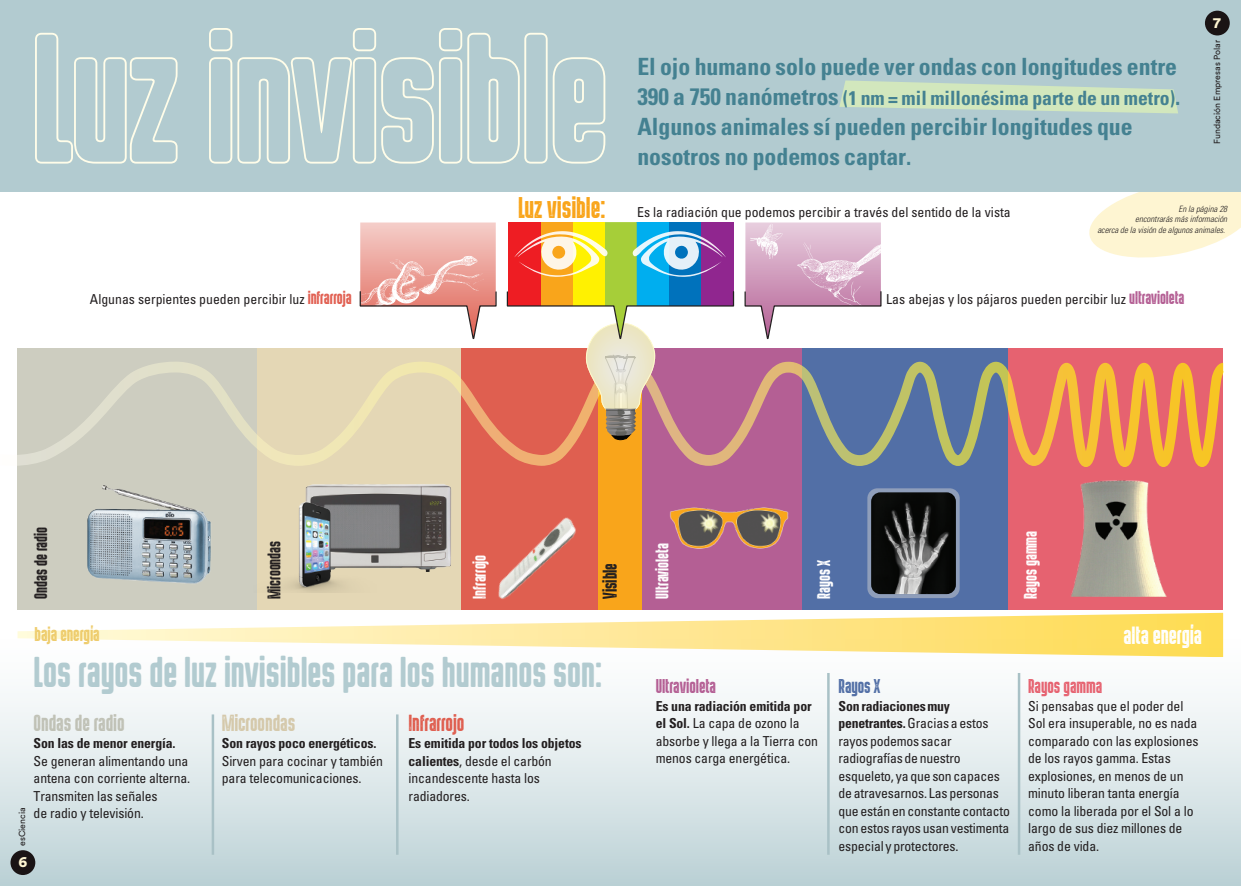
<style>
.page{position:relative;width:1241px;height:886px;background:#fff}
.page>*{position:absolute;margin:0;border:0;box-sizing:border-box;transform-origin:0 0}
.t1{font:136.75px "Hermano Alto Round";letter-spacing:-.005em;color:#b2cbd0}
.t2{font:32.5px "Hermano Alto Round";color:#b2cbd0}
.t3{font:700 condensed 23.75px/30px "Univers";color:#448191}
.t4{font:22.5px "Hermano Alto Stamp";color:#f9a51b}
.t5{font:700 condensed 19.75px "Univers";color:#448191}
.t6{font:18.75px "Hermano Alto Stamp";color:#fff}
.t7{font:17.5px "Hermano Alto Stamp";color:rgb(172 172 155/.7)}
.t8{font:17.5px "Hermano Alto Stamp";color:#d5c9ab}
.t9{font:17.5px "Hermano Alto Stamp";color:#df5f50}
.t10{font:15px "Hermano Alto Stamp";color:#b45f94}
.t11{font:15px "Hermano Alto Stamp";color:#eecc6c}
.t12{font:15px "Hermano Alto Stamp";color:#e66270}
.t13{font:15px "Hermano Alto Stamp";color:#231f20}
.t14{font:15px "Hermano Alto Stamp";color:#526fa6}
.t15{font:900 15px "Circular Std";color:#fef5d2}
.t16{font:condensed 13.75px/17.5px "Univers";letter-spacing:-.01em;color:#231f20}
.t17{font:700 condensed 13.75px "Univers";letter-spacing:-.01em;color:#231f20}
.t18{font:13.75px "Hermano Alto Stamp";color:#fff}
.t19{font:13.75px "Hermano Alto Stamp";color:#231f20}
.t20{font:italic 300 condensed 8.75px/10.5px "Univers";color:#231f20;text-align:right}
.t21{font:8.75px "Circular Std";color:#231f20}
.s1{font-size:23.75px}
.s2{font-family:"Hermano Alto Stamp";font-stretch:normal;color:#e15f51}
.s3{font-family:"Hermano Alto Stamp";font-stretch:normal;color:#b45f94}
.s4{font-weight:700}
</style>
<div class="page">
<svg style="left:1085px;top:191px;width:155px;height:67px"></svg>
<div style="left:793px;top:348px;width:215px;height:261px;background:#526fa6"></div>
<div style="left:597px;top:348px;width:46px;height:261px;background:#f9a51b"></div>
<div style="left:0;top:634px;width:1240px;height:252px;background:linear-gradient(to bottom,#fff,#bed3d9)"></div>
<svg style="left:18px;top:613px;width:1204px;height:44px"></svg>
<div style="left:0;top:0;width:1240px;height:191px;background:#b2cbd0"></div>
<svg style="left:839px;top:80px;width:338px;height:33px"></svg>
<svg style="left:35px;top:32px;width:143px;height:132px"></svg>
<svg style="left:209px;top:28px;width:311px;height:136px"></svg>
<div style="left:524px;top:33px;width:23px;height:131px;border:4px solid #fffde9;border-radius:5px"></div>
<svg style="left:552px;top:57px;width:54px;height:107px"></svg>
<div style="left:1204px;top:11px;width:25px;height:24px;background:#1a1415;border-radius:50%"></div>
<div style="left:10px;top:850px;width:25px;height:25px;background:#1a1415;border-radius:50%"></div>
<div style="left:17px;top:348px;width:253px;height:261px;background:#cdcdc0"></div>
<div style="left:256px;top:348px;width:205px;height:261px;background:#e4d7b5"></div>
<div style="left:461px;top:348px;width:137px;height:261px;background:#df5f50"></div>
<div style="left:641px;top:348px;width:160px;height:261px;background:#b45f94"></div>
<div style="left:1008px;top:348px;width:214px;height:261px;background:#e66270"></div>
<img style="left:465px;top:517px;width:145px;height:116px">
<img style="left:305px;top:484px;width:147px;height:88px">
<img style="left:87px;top:485px;width:124px;height:99px">
<img style="left:670px;top:507px;width:118px;height:42px">
<svg style="left:867px;top:488px;width:92px;height:110px"></svg>
<img style="left:871px;top:492px;width:84px;height:102px">
<img style="left:1071px;top:480px;width:96px;height:117px">
<svg style="left:17px;top:361px;width:1206px;height:106px"></svg>
<hr style="left:212px;top:714px;width:2px;height:141px;background:#a9c1c6">
<hr style="left:396px;top:714px;width:2px;height:141px;background:#a9c1c6">
<hr style="left:827px;top:673px;width:2px;height:182px;background:#a9c1c6">
<hr style="left:1017px;top:673px;width:3px;height:182px;background:#a9c1c6">
<svg style="left:744px;top:222px;width:138px;height:118px"></svg>
<svg style="left:359px;top:222px;width:138px;height:118px"></svg>
<img style="left:256px;top:501px;width:121px;height:92px">
<svg style="left:506px;top:222px;width:228px;height:218px"></svg>
<h1 class="t1" style="left:32px;top:35px;width:578px">Luz invisible</h1>
<h3 class="t3" style="left:637px;top:51px;width:541px">El ojo humano solo puede ver ondas con longitudes entre</h3>
<h3 class="t5" style="left:637px;top:86px;width:544px"><span class="s1">390 a 750 nanómetros</span> (1 nm = mil millonésima parte de un metro)<span class="s1">.</span></h3>
<h3 class="t3" style="left:637px;top:111px;width:497px">Algunos animales sí pueden percibir longitudes que nosotros no podemos captar.</h3>
<p class="t15" style="left:1212px;top:13px;width:9px">7</p>
<p class="t21" style="left:1211px;top:144px;width:106px;rotate:-90deg">Fundación Empresas Polar</p>
<h3 class="t4" style="left:518px;top:197px;width:89px">Luz visible:</h3>
<p class="t16" style="left:637px;top:203px;width:375px">Es la radiación que podemos percibir a través del sentido de la vista</p>
<p class="t20" style="left:1097px;top:203px;width:131px">En la página 28<br>encontrarás más información<br>acerca de la visión de algunos animales.</p>
<p class="t16" style="left:90px;top:290px;width:263px">Algunas serpientes pueden percibir luz <span class="s2">infrarroja</span></p>
<p class="t16" style="left:886px;top:290px;width:300px">Las abejas y los pájaros pueden percibir luz <span class="s3">ultravioleta</span></p>
<p class="t19" style="left:34px;top:598px;width:73px;rotate:-90deg">Ondas de radio</p>
<p class="t19" style="left:268px;top:598px;width:59px;rotate:-90deg">Microondas</p>
<p class="t18" style="left:473px;top:598px;width:45px;rotate:-90deg">Infrarrojo</p>
<p class="t13" style="left:602px;top:598px;width:37px;rotate:-90deg">Visible</p>
<p class="t18" style="left:655px;top:598px;width:57px;rotate:-90deg">Ultravioleta</p>
<p class="t18" style="left:817px;top:598px;width:40px;rotate:-90deg">Rayos X</p>
<p class="t18" style="left:1023px;top:598px;width:69px;rotate:-90deg">Rayos gamma</p>
<p class="t21" style="left:17px;top:846px;width:40px;rotate:-90deg">esCiencia</p>
<p class="t11" style="left:35px;top:627px;width:66px">baja energía</p>
<h3 class="t6" style="left:1123px;top:626px;width:80px">alta energía</h3>
<h2 class="t2" style="left:34px;top:657px;width:570px">Los rayos de luz invisibles para los humanos son:</h2>
<p class="t7" style="left:34px;top:714px;width:92px">Ondas de radio</p>
<p class="t17" style="left:34px;top:735px;width:143px">Son las de menor energía.</p>
<p class="t16" style="left:34px;top:752px;width:158px">Se generan alimentando una antena con corriente alterna.<br>Transmiten las señales<br>de radio y televisión.</p>
<p class="t8" style="left:222px;top:714px;width:75px">Microondas</p>
<p class="t17" style="left:222px;top:735px;width:156px">Son rayos poco energéticos.</p>
<p class="t16" style="left:222px;top:752px;width:163px">Sirven para cocinar y también para telecomunicaciones.</p>
<p class="t9" style="left:408px;top:714px;width:57px">Infrarrojo</p>
<p class="t16" style="left:408px;top:734px;width:174px"><span class="s4">Es emitida por todos los objetos calientes</span>, desde el carbón incandescente hasta los radiadores.</p>
<p class="t10" style="left:655px;top:679px;width:62px">Ultravioleta</p>
<p class="t16" style="left:655px;top:697px;width:164px"><span class="s4">Es una radiación emitida por el Sol.</span> La capa de ozono la absorbe y llega a la Tierra con menos carga energética.</p>
<p class="t14" style="left:838px;top:679px;width:43px">Rayos X</p>
<p class="t16" style="left:838px;top:697px;width:173px"><span class="s4">Son radiaciones muy penetrantes.</span> Gracias a estos rayos podemos sacar radiografías de nuestro esqueleto, ya que son capaces de atravesarnos. Las personas que están en constante contacto con estos rayos usan vestimenta especial y protectores.</p>
<p class="t12" style="left:1028px;top:679px;width:75px">Rayos gamma</p>
<p class="t16" style="left:1028px;top:697px;width:172px">Si pensabas que el poder del<br>Sol era insuperable, no es nada comparado con las explosiones de los rayos gamma. Estas explosiones, en menos de un minuto liberan tanta energía como la liberada por el Sol a lo largo de sus diez millones de años de vida.</p>
<p class="t15" style="left:18px;top:852px;width:10px">6</p>
</div>
